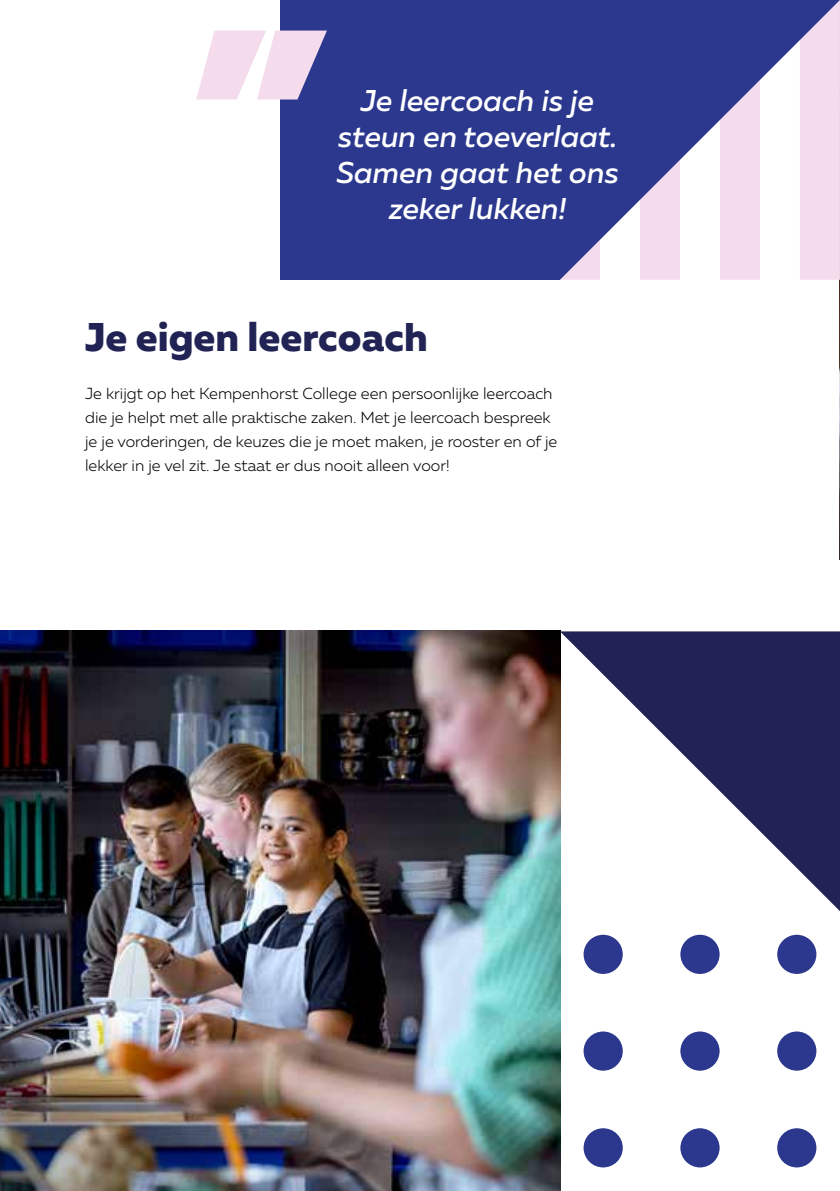
<style>
.page{position:relative;width:840px;height:1191px;background:#fff}
.page>*{position:absolute;margin:0;border:0;box-sizing:border-box;transform-origin:0 0}
.t1{font:800 40px "Muller";color:#212354}
.t2{font:italic 500 30px/36px "Muller";color:#fff;text-align:center}
.t3{font:300 16px/24px "Muller";color:#000}
</style>
<div class="page">
<img style="left:0;top:630px;width:559px;height:561px">
<img style="left:839px;top:0;width:1px;height:559px">
<div style="left:280px;top:0;width:279px;height:280px;background:#2b388e"></div>
<svg style="left:559px;top:631px;width:280px;height:280px"></svg>
<svg style="left:559px;top:0;width:280px;height:280px;fill:#2c398e"></svg>
<div style="left:583px;top:934px;width:39px;height:40px;background:#2b388e;border-radius:50%"></div>
<div style="left:680px;top:934px;width:39px;height:40px;background:#2b388e;border-radius:50%"></div>
<div style="left:776px;top:934px;width:40px;height:40px;background:#2b388e;border-radius:50%"></div>
<div style="left:583px;top:1031px;width:39px;height:39px;background:#2b388e;border-radius:50%"></div>
<div style="left:680px;top:1031px;width:39px;height:39px;background:#2b388e;border-radius:50%"></div>
<div style="left:776px;top:1031px;width:40px;height:39px;background:#2b388e;border-radius:50%"></div>
<div style="left:583px;top:1128px;width:39px;height:39px;background:#2b388e;border-radius:50%"></div>
<div style="left:680px;top:1128px;width:39px;height:39px;background:#2b388e;border-radius:50%"></div>
<div style="left:776px;top:1128px;width:40px;height:39px;background:#2b388e;border-radius:50%"></div>
<svg style="left:196px;top:31px;width:131px;height:68px"></svg>
<h2 class="t2" style="left:336px;top:82px;width:283px">Je leercoach is je steun en toeverlaat.<br>Samen gaat het ons zeker lukken!</h2>
<h1 class="t1" style="left:85px;top:312px;width:344px">Je eigen leercoach</h1>
<p class="t3" style="left:85px;top:381px;width:473px">Je krijgt op het Kempenhorst College een persoonlijke leercoach die je helpt met alle praktische zaken. Met je leercoach bespreek je je vorderingen, de keuzes die je moet maken, je rooster en of je lekker in je vel zit. Je staat er dus nooit alleen voor!</p>
</div>
